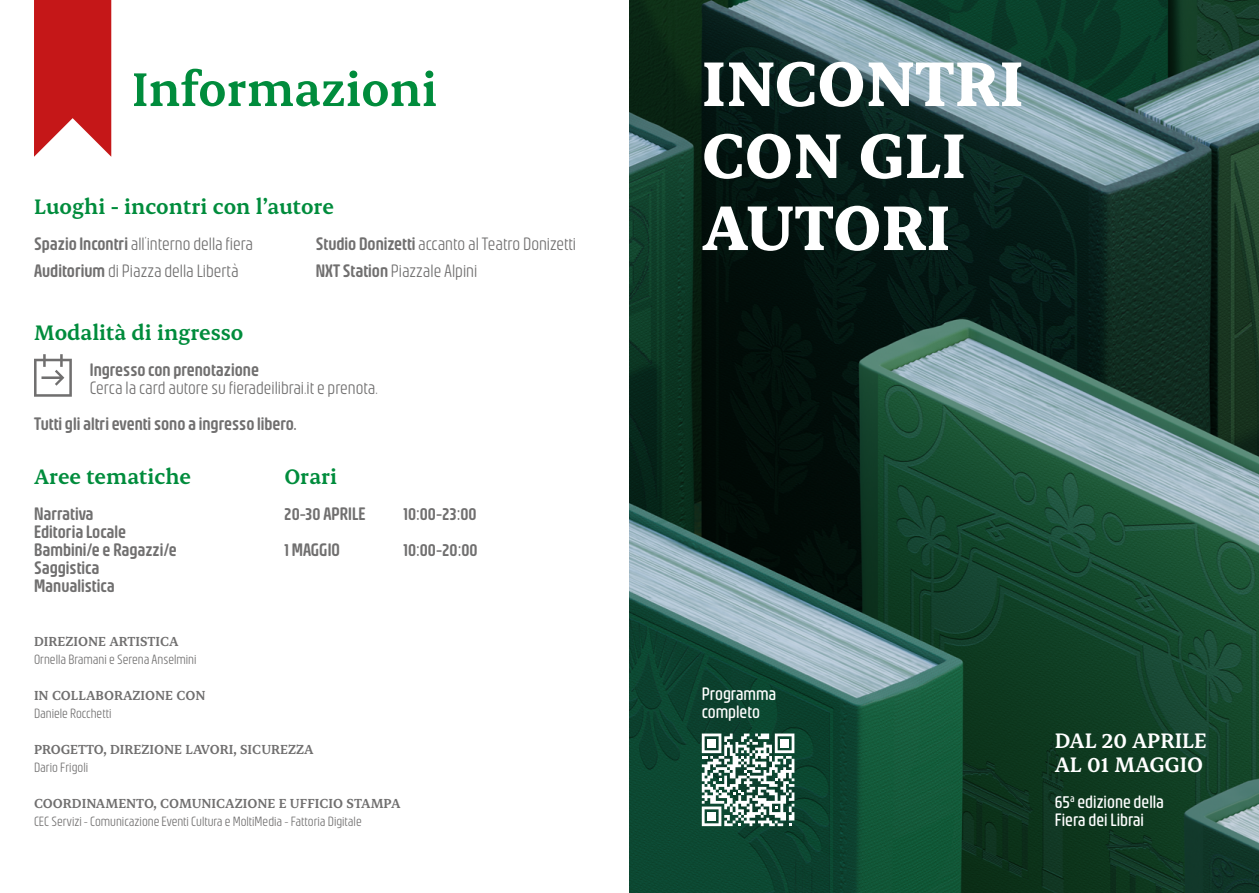
<style>
.page{position:relative;width:1259px;height:893px;background:#fff}
.page>*{position:absolute;margin:0;border:0;box-sizing:border-box;transform-origin:0 0}
.t1{font:700 72px/72px "Erode";color:#fff}
.t2{font:600 54px "Erode";color:#008c3c}
.t3{font:600 24px "Erode";color:#008c3c}
.t4{font:600 24px/24px "Erode";color:#fff}
.t5{font:300 18px/27px "Bevellier";color:#706f6f}
.t6{font:500 18px/18px "Bevellier";color:#706f6f}
.t7{font:18px/18px "Bevellier";color:#fff}
.t8{font:600 15px "Erode";color:#706f6f}
.t9{font:300 13.5px "Bevellier";color:#706f6f}
.s1{font-weight:500}
</style>
<div class="page">
<img style="left:629px;top:0;width:630px;height:893px">
<svg style="left:34px;top:0;width:77px;height:157px;background:#cc3434"></svg>
<svg style="left:702px;top:733px;width:92px;height:93px"></svg>
<svg style="left:34px;top:354px;width:38px;height:43px"></svg>
<h2 class="t2" style="left:132px;top:57px;width:307px">Informazioni</h2>
<h3 class="t3" style="left:34px;top:192px;width:301px">Luoghi - incontri con l’autore</h3>
<p class="t5" style="left:34px;top:230px;width:220px"><span class="s1">Spazio Incontri</span> all’interno della fiera</p>
<p class="t5" style="left:34px;top:257px;width:206px"><span class="s1">Auditorium</span> di Piazza della Libertà</p>
<h3 class="t3" style="left:34px;top:318px;width:211px">Modalità di ingresso</h3>
<p class="t5" style="left:316px;top:230px;width:262px"><span class="s1">Studio Donizetti</span> accanto al Teatro Donizetti<br><span class="s1">NXT Station</span> Piazzale Alpini</p>
<p class="t6" style="left:90px;top:361px;width:171px">Ingresso con prenotazione</p>
<p class="t5" style="left:90px;top:374px;width:289px">Cerca la card autore su fieradeilibrai.it e prenota.</p>
<p class="t6" style="left:34px;top:415px;width:264px">Tutti gli altri eventi sono a ingresso libero.</p>
<h3 class="t3" style="left:34px;top:462px;width:158px">Aree tematiche</h3>
<h3 class="t3" style="left:284px;top:462px;width:54px">Orari</h3>
<p class="t6" style="left:34px;top:505px;width:144px">Narrativa<br>Editoria Locale<br>Bambini/e e Ragazzi/e<br>Saggistica<br>Manualistica</p>
<p class="t6" style="left:403px;top:496px;width:76px;line-height:36px">10:00-23:00<br>10:00-20:00</p>
<p class="t6" style="left:284px;top:496px;width:83px;line-height:36px">20-30 APRILE<br>1 MAGGIO</p>
<p class="t8" style="left:34px;top:632px;width:146px">DIREZIONE ARTISTICA</p>
<p class="t9" style="left:34px;top:652px;width:164px">Ornella Bramani e Serena Anselmini</p>
<p class="t8" style="left:34px;top:686px;width:173px">IN COLLABORAZIONE CON</p>
<p class="t9" style="left:34px;top:706px;width:79px">Daniele Rocchetti</p>
<p class="t8" style="left:34px;top:740px;width:281px">PROGETTO, DIREZIONE LAVORI, SICUREZZA</p>
<p class="t9" style="left:34px;top:760px;width:56px">Dario Frigoli</p>
<p class="t8" style="left:34px;top:794px;width:368px">COORDINAMENTO, COMUNICAZIONE E UFFICIO STAMPA</p>
<p class="t9" style="left:34px;top:814px;width:329px">CEC Servizi - Comunicazione Eventi Cultura e MoltiMedia - Fattoria Digitale</p>
<h1 class="t1" style="left:702px;top:44px;width:323px">INCONTRI<br>CON GLI<br>AUTORI</h1>
<p class="t7" style="left:702px;top:685px;width:76px">Programma completo</p>
<h3 class="t4" style="left:1054px;top:728px;width:154px">DAL 20 APRILE<br>AL 01 MAGGIO</h3>
<p class="t7" style="left:1054px;top:793px;width:111px">65<sup>a</sup> edizione della<br>Fiera dei Librai</p>
</div>
